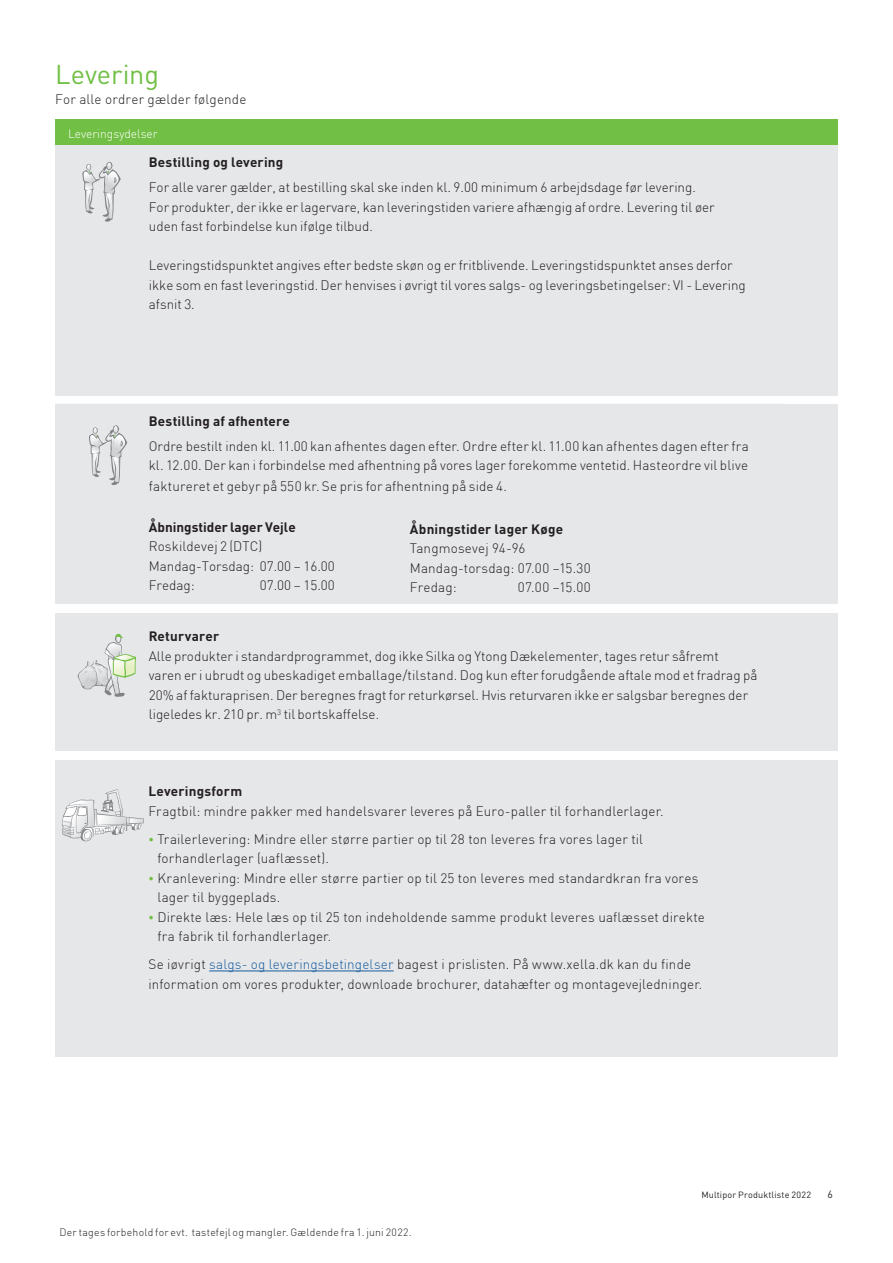
<style>
.page{position:relative;width:893px;height:1263px;background:#fff}
.page>*{position:absolute;margin:0;border:0;box-sizing:border-box;transform-origin:0 0}
.t1{font:27px "DIN Pro";letter-spacing:-.005em;color:#71bf44}
.t2{font:300 13.5px/19.5px "DIN";color:#231f20}
.t3{font:700 13.5px "DIN Pro";letter-spacing:.01em;color:#231f20}
.t4{font:300 12px "DIN";color:#fff}
.t5{font:300 10.5px "DIN";letter-spacing:.025em;color:#231f20}
.t6{font:10.5px "DIN Pro";color:#231f20}
.t7{font:9px "DIN Pro";letter-spacing:.02em;color:#231f20}
.s1{color:#71bf44}
.s2{color:#175d9e}
</style>
<div class="page">
<div style="left:55px;top:119px;width:783px;height:26px;background:#71bf44"></div>
<div style="left:55px;top:145px;width:783px;height:250px;background:#e6e7e9"></div>
<div style="left:55px;top:404px;width:783px;height:315px;background:#e6e7e9"></div>
<div style="left:55px;top:611px;width:783px;height:140px;background:#e6e7e9"></div>
<svg style="left:82px;top:162px;width:39px;height:59px"></svg>
<svg style="left:89px;top:425px;width:38px;height:60px"></svg>
<svg style="left:78px;top:634px;width:58px;height:63px"></svg>
<div style="left:55px;top:760px;width:783px;height:297px;background:#e6e7e9"></div>
<svg style="left:62px;top:789px;width:82px;height:52px"></svg>
<hr style="left:209px;top:971px;width:185px;height:1px;background:#175d9e">
<div style="left:42px;top:604px;width:807px;height:9px;background:#fff"></div>
<p class="t1" style="left:55px;top:54px;width:105px">Levering</p>
<p class="t2" style="left:55px;top:89px;width:193px">For alle ordrer gælder følgende</p>
<p class="t4" style="left:68px;top:126px;width:91px">Leveringsydelser</p>
<p class="t3" style="left:149px;top:152px;width:136px">Bestilling og levering</p>
<p class="t2" style="left:149px;top:177px;width:567px">For alle varer gælder, at bestilling skal ske inden kl. 9.00 minimum 6 arbejdsdage før levering.<br>For produkter, der ikke er lagervare, kan leveringstiden variere afhængig af ordre. Levering til øer uden fast forbindelse kun ifølge tilbud.</p>
<p class="t2" style="left:149px;top:255px;width:585px">Leveringstidspunktet angives efter bedste skøn og er fritblivende. Leveringstidspunktet anses derfor</p>
<p class="t2" style="left:149px;top:275px;width:598px">ikke som en fast leveringstid. Der henvises i øvrigt til vores salgs- og leveringsbetingelser: VI - Levering afsnit 3.</p>
<p class="t3" style="left:149px;top:410px;width:142px">Bestilling af afhentere</p>
<p class="t2" style="left:149px;top:436px;width:602px">Ordre bestilt inden kl. 11.00 kan afhentes dagen efter. Ordre efter kl. 11.00 kan afhentes dagen efter fra kl. 12.00. Der kan i forbindelse med afhentning på vores lager forekomme ventetid. Hasteordre vil blive</p>
<p class="t2" style="left:149px;top:477px;width:360px">faktureret et gebyr på 550 kr. Se pris for afhentning på side 4.</p>
<p class="t3" style="left:149px;top:516px;width:148px">Åbningstider lager Vejle</p>
<p class="t2" style="left:149px;top:537px;width:115px">Roskildevej 2 (DTC)</p>
<p class="t2" style="left:149px;top:556px;width:187px">Mandag-Torsdag: 07.00 – 16.00</p>
<p class="t2" style="left:149px;top:576px;width:47px">Fredag:</p>
<p class="t2" style="left:260px;top:576px;width:76px">07.00 – 15.00</p>
<p class="t3" style="left:149px;top:626px;width:72px">Returvarer</p>
<p class="t2" style="left:149px;top:646px;width:610px">Alle produkter i standardprogrammet, dog ikke Silka og Ytong Dækelementer, tages retur såfremt<br>varen er i ubrudt og ubeskadiget emballage/tilstand. Dog kun efter forudgående aftale mod et fradrag på 20% af fakturaprisen. Der beregnes fragt for returkørsel. Hvis returvaren ikke er salgsbar beregnes der ligeledes kr. 210 pr. m<sup>3</sup> til bortskaffelse.</p>
<p class="t3" style="left:410px;top:518px;width:155px">Åbningstider lager Køge</p>
<p class="t2" style="left:410px;top:538px;width:117px">Tangmosevej 94-96</p>
<p class="t2" style="left:410px;top:558px;width:182px">Mandag-torsdag: 07.00 –15.30</p>
<p class="t2" style="left:410px;top:577px;width:48px">Fredag:</p>
<p class="t2" style="left:518px;top:577px;width:74px">07.00 –15.00</p>
<p class="t3" style="left:148px;top:780px;width:95px">Leveringsform</p>
<p class="t2" style="left:148px;top:801px;width:517px">Fragtbil: mindre pakker med handelsvarer leveres på Euro-paller til forhandlerlager.</p>
<p class="t2" style="left:157px;top:829px;width:487px;text-indent:-9px"><span class="s1">•</span> Trailerlevering: Mindre eller større partier op til 28 ton leveres fra vores lager til forhandlerlager (uaflæsset).</p>
<p class="t2" style="left:157px;top:868px;width:542px;text-indent:-9px"><span class="s1">•</span> Kranlevering: Mindre eller større partier op til 25 ton leveres med standardkran fra vores lager til byggeplads.</p>
<p class="t2" style="left:157px;top:907px;width:549px;text-indent:-9px"><span class="s1">•</span> Direkte læs: Hele læs op til 25 ton indeholdende samme produkt leveres uaflæsset direkte fra fabrik til forhandlerlager.</p>
<p class="t2" style="left:148px;top:954px;width:555px">Se iøvrigt <span class="s2">salgs- og leveringsbetingelser</span> bagest i prislisten. På www.xella.dk kan du finde information om vores produkter, downloade brochurer, datahæfter og montagevejledninger.</p>
<p class="t5" style="left:60px;top:1225px;width:354px">Der tages forbehold for evt. tastefejl og mangler. Gældende fra 1. juni 2022.</p>
<p class="t7" style="left:701px;top:1187px;width:111px">Multipor Produktliste 2022</p>
<p class="t6" style="left:827px;top:1186px;width:7px">6</p>
</div>
